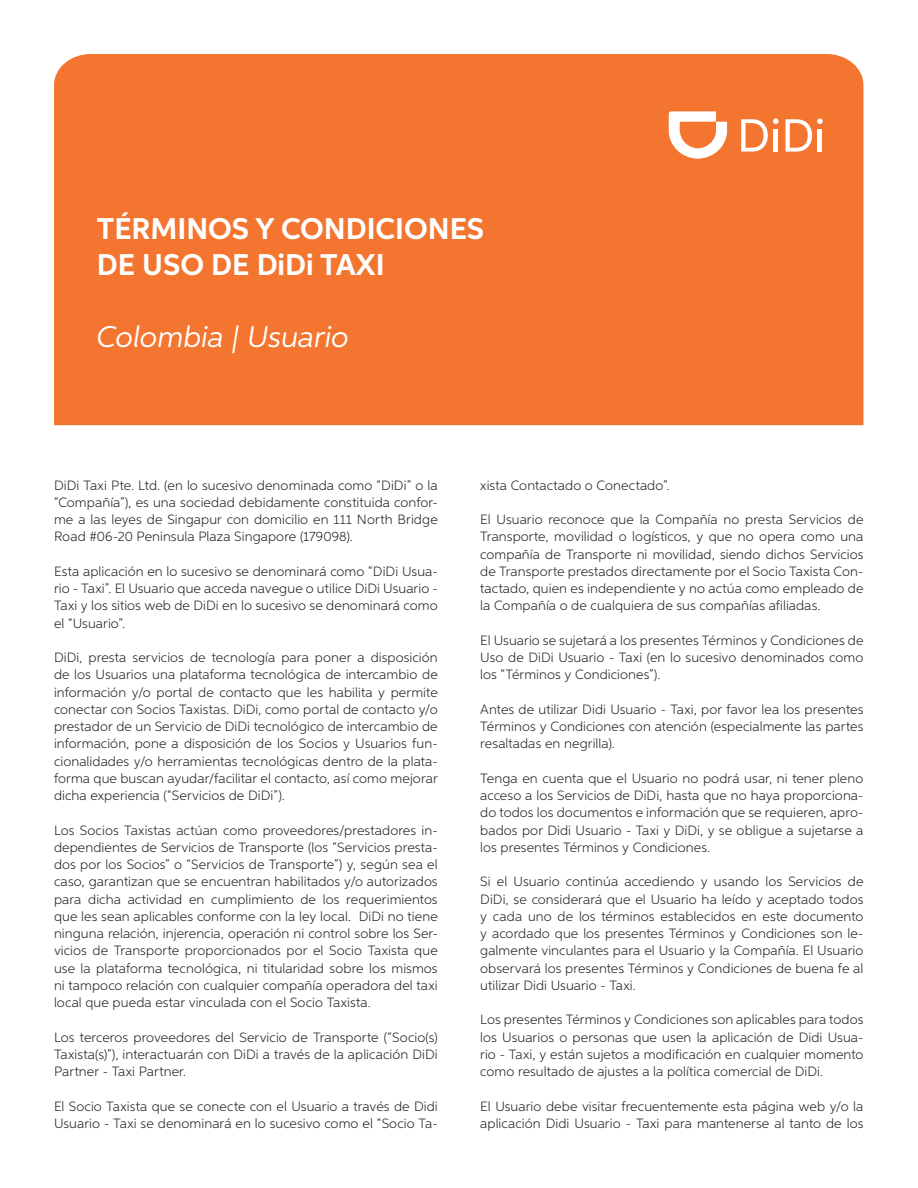
<style>
.page{position:relative;width:918px;height:1188px;background:#fff}
.page>*{position:absolute;margin:0;border:0;box-sizing:border-box;transform-origin:0 0}
.t1{font:700 30px/36px "Aspira";color:#fff}
.t2{font:italic 30px "Aspira";color:#fff}
.t3{font:300 13.5px/17.2px "Aspira";letter-spacing:.005em;color:#231f20;text-align:justify}
</style>
<div class="page">
<div style="left:54px;top:54px;width:809px;height:371px;background:#f37530"></div>
<svg style="left:669px;top:62px;width:175px;height:97px;background:#f4894e"></svg>
<p class="t1" style="left:97px;top:211px;width:389px">TÉRMINOS Y CONDICIONES<br>DE USO DE DiDi TAXI</p>
<p class="t2" style="left:97px;top:318px;width:254px">Colombia | Usuario</p>
<p class="t3" style="left:54px;top:476px;width:385px">DiDi Taxi Pte. Ltd. (en lo sucesivo denominada como “DiDi” o la “Compañía”), es una sociedad debidamente constituida confor&shy;me a las leyes de Singapur con domicilio en 111 North Bridge Road #06-20 Peninsula Plaza Singapore (179098).</p>
<p class="t3" style="left:54px;top:562px;width:385px">Esta aplicación en lo sucesivo se denominará como “DiDi Usua&shy;rio - Taxi”. El Usuario que acceda navegue o utilice DiDi Usuario - Taxi y los sitios web de DiDi en lo sucesivo se denominará como el “Usuario”.</p>
<p class="t3" style="left:54px;top:649px;width:385px">DiDi, presta servicios de tecnología para poner a disposición de los Usuarios una plataforma tecnológica de intercambio de información y/o portal de contacto que les habilita y permite conectar con Socios Taxistas. DiDi, como portal de contacto y/o prestador de un Servicio de DiDi tecnológico de intercambio de información, pone a disposición de los Socios y Usuarios fun&shy;cionalidades y/o herramientas tecnológicas dentro de la plata&shy;forma que buscan ayudar/facilitar el contacto, así como mejorar dicha experiencia (“Servicios de DiDi”).</p>
<p class="t3" style="left:54px;top:821px;width:385px">Los Socios Taxistas actúan como proveedores/prestadores in&shy;dependientes de Servicios de Transporte (los “Servicios presta&shy;dos por los Socios” o “Servicios de Transporte”) y, según sea el caso, garantizan que se encuentran habilitados y/o autorizados para dicha actividad en cumplimiento de los requerimientos que les sean aplicables conforme con la ley local. DiDi no tiene ninguna relación, injerencia, operación ni control sobre los Ser&shy;vicios de Transporte proporcionados por el Socio Taxista que use la plataforma tecnológica, ni titularidad sobre los mismos ni tampoco relación con cualquier compañía operadora del taxi local que pueda estar vinculada con el Socio Taxista.</p>
<p class="t3" style="left:54px;top:1028px;width:385px">Los terceros proveedores del Servicio de Transporte (“Socio(s)<br>Taxista(s)”), interactuarán con DiDi a través de la aplicación DiDi Partner - Taxi Partner.</p>
<p class="t3" style="left:54px;top:1097px;width:385px">El Socio Taxista que se conecte con el Usuario a través de Didi<br>Usuario - Taxi se denominará en lo sucesivo como el “Socio Ta-</p>
<p class="t3" style="left:480px;top:476px;width:191px">xista Contactado o Conectado”.</p>
<p class="t3" style="left:480px;top:511px;width:385px">El Usuario reconoce que la Compañía no presta Servicios de Transporte, movilidad o logísticos, y que no opera como una compañía de Transporte ni movilidad, siendo dichos Servicios de Transporte prestados directamente por el Socio Taxista Con&shy;tactado, quien es independiente y no actúa como empleado de la Compañía o de cualquiera de sus compañías afiliadas.</p>
<p class="t3" style="left:480px;top:631px;width:385px">El Usuario se sujetará a los presentes Términos y Condiciones de Uso de DiDi Usuario - Taxi (en lo sucesivo denominados como los “Términos y Condiciones”).</p>
<p class="t3" style="left:480px;top:700px;width:385px">Antes de utilizar Didi Usuario - Taxi, por favor lea los presentes Términos y Condiciones con atención (especialmente las partes resaltadas en negrilla).</p>
<p class="t3" style="left:480px;top:769px;width:385px">Tenga en cuenta que el Usuario no podrá usar, ni tener pleno acceso a los Servicios de DiDi, hasta que no haya proporciona&shy;do todos los documentos e información que se requieren, apro&shy;bados por Didi Usuario - Taxi y DiDi, y se obligue a sujetarse a los presentes Términos y Condiciones.</p>
<p class="t3" style="left:480px;top:873px;width:385px">Si el Usuario continúa accediendo y usando los Servicios de DiDi, se considerará que el Usuario ha leído y aceptado todos y cada uno de los términos establecidos en este documento y acordado que los presentes Términos y Condiciones son le&shy;galmente vinculantes para el Usuario y la Compañía. El Usuario observará los presentes Términos y Condiciones de buena fe al utilizar Didi Usuario - Taxi.</p>
<p class="t3" style="left:480px;top:1011px;width:385px">Los presentes Términos y Condiciones son aplicables para todos los Usuarios o personas que usen la aplicación de Didi Usua&shy;rio - Taxi, y están sujetos a modificación en cualquier momento como resultado de ajustes a la política comercial de DiDi.</p>
<p class="t3" style="left:480px;top:1097px;width:385px">El Usuario debe visitar frecuentemente esta página web y/o la aplicación Didi Usuario - Taxi para mantenerse al tanto de los</p>
</div>
